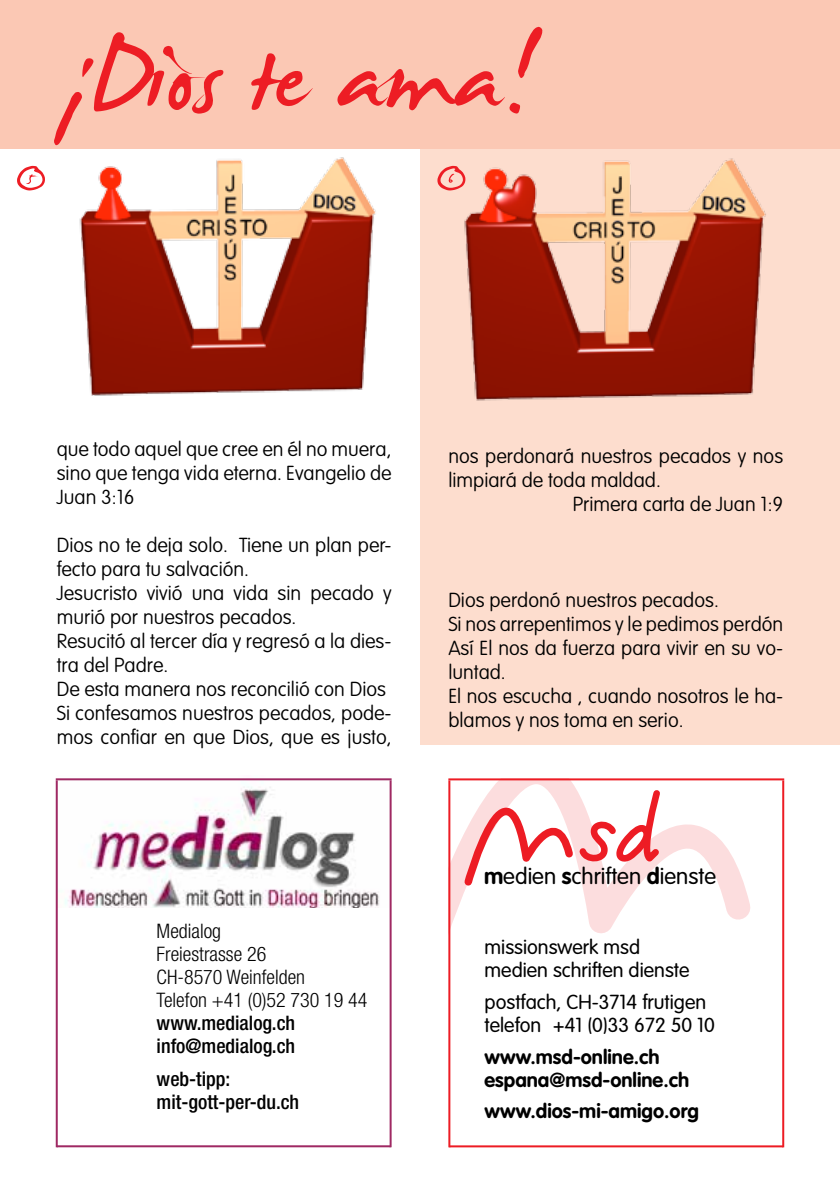
<style>
.page{position:relative;width:840px;height:1191px;background:#fff}
.page>*{position:absolute;margin:0;border:0;box-sizing:border-box;transform-origin:0 0}
.t1{font:160px "James Fajardo";color:#ed1d24}
.t2{font:300 22.6px "VAG Rounded";color:#000}
.t3{font:100 20px/24px "VAG Rounded";color:#000}
.t4{font:300 20px/23px "VAG Rounded";color:#000}
.t5{font:300 condensed 20px/23px "Helvetica Neue";color:#000}
.t6{font:500 condensed 20px/23px "Helvetica Neue";color:#000}
.t7{font:700 20px/23px "VAG Rounded";color:#000}
.s1{font-weight:700}
</style>
<div class="page">
<div style="left:420px;top:149px;width:419px;height:595px;background:#fdddce"></div>
<div style="left:0;top:0;width:839px;height:149px;background:#fbc8b4"></div>
<svg style="left:437px;top:167px;width:11px;height:23px"></svg>
<svg style="left:17px;top:166px;width:28px;height:24px"></svg>
<img style="left:79px;top:157px;width:297px;height:239px">
<img style="left:448px;top:158px;width:318px;height:243px">
<img style="left:58px;top:780px;width:331px;height:127px">
<hr style="left:56px;top:778px;width:335px;height:2px;background:#9f2963">
<hr style="left:57px;top:1145px;width:333px;height:2px;background:#9f2963">
<hr style="left:389px;top:780px;width:2px;height:367px;background:#9f2963">
<hr style="left:56px;top:780px;width:2px;height:367px;background:#9f2963">
<hr style="left:448px;top:778px;width:335px;height:2px;background:#ed1c24">
<hr style="left:449px;top:1145px;width:333px;height:2px;background:#ed1c24">
<hr style="left:781px;top:780px;width:2px;height:367px;background:#ed1c24">
<hr style="left:448px;top:780px;width:2px;height:367px;background:#ed1c24">
<svg style="left:448px;top:778px;width:317px;height:163px"></svg>
<svg style="left:755px;top:804px;width:10px;height:125px"></svg>
<svg style="left:463px;top:788px;width:201px;height:118px"></svg>
<h1 class="t1" style="left:57px;top:-4px;width:481px">¡Dios te ama!</h1>
<p class="t3" style="left:57px;top:437px;width:336px;text-align:justify">que todo aquel que cree en él no muera, sino que tenga vida eterna. Evangelio de Juan 3:16</p>
<p class="t3" style="left:57px;top:533px;width:336px">Dios no te deja solo. Tiene un plan per&shy;fecto para tu salvación.<br>Jesucristo vivió una vida sin pecado y murió por nuestros pecados.<br>Resucitó al tercer día y regresó a la dies&shy;tra del Padre.<br>De esta manera nos reconcilió con Dios Si confesamos nuestros pecados, pode&shy;mos confiar en que Dios, que es justo,</p>
<p class="t5" style="left:156px;top:919px;width:212px">Medialog<br>Freiestrasse 26<br>CH-8570 Weinfelden<br>Telefon +41 (0)52 730 19 44</p>
<p class="t6" style="left:156px;top:1010px;width:140px">www.medialog.ch info@medialog.ch</p>
<p class="t6" style="left:156px;top:1066px;width:144px">web-tipp: mit-gott-per-du.ch</p>
<p class="t3" style="left:448px;top:444px;width:336px">nos perdonará nuestros pecados y nos</p>
<p class="t3" style="left:448px;top:468px;width:214px">limpiará de toda maldad.</p>
<p class="t3" style="left:572px;top:492px;width:212px">Primera carta de Juan 1:9</p>
<p class="t3" style="left:448px;top:588px;width:336px">Dios perdonó nuestros pecados.<br>Si nos arrepentimos y le pedimos perdón<br>Así El nos da fuerza para vivir en su vo&shy;luntad.<br>El nos escucha , cuando nosotros le ha&shy;blamos y nos toma en serio.</p>
<p class="t2" style="left:483px;top:863px;width:233px"><span class="s1">m</span>edien <span class="s1">s</span>chriften <span class="s1">d</span>ienste</p>
<p class="t4" style="left:484px;top:936px;width:206px">missionswerk msd medien schriften dienste</p>
<p class="t4" style="left:484px;top:990px;width:232px">postfach, CH-3714 frutigen telefon +41 (0)33 672 50 10</p>
<p class="t7" style="left:484px;top:1044px;width:206px">www.msd-online.ch espana@msd-online.ch</p>
<p class="t7" style="left:484px;top:1099px;width:216px">www.dios-mi-amigo.org</p>
</div>
